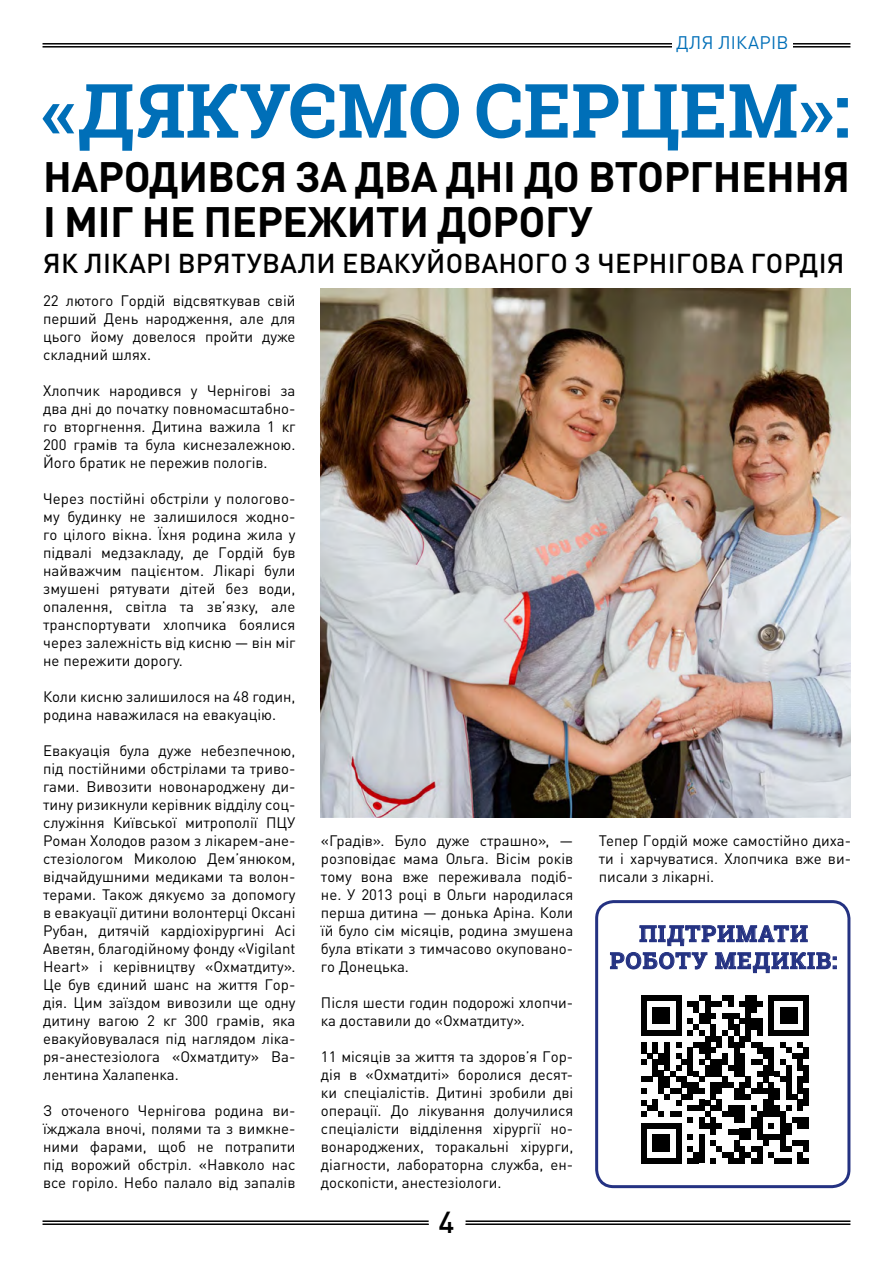
<style>
.page{position:relative;width:893px;height:1263px;background:#fff}
.page>*{position:absolute;margin:0;border:0;box-sizing:border-box;transform-origin:0 0}
.t1{font:700 75px "Roboto Slab";color:#006fb8}
.t2{font:700 42px/45px "DIN Pro";letter-spacing:-.01em;color:#000}
.t3{font:500 30px "DIN Pro";color:#000}
.t4{font:500 27px "DIN Pro";letter-spacing:.01em;color:#000}
.t5{font:700 22.5px/27px "Roboto Slab";letter-spacing:.05em;color:#243282;text-align:center}
.t6{font:18px "DIN Pro";letter-spacing:.02em;color:#006fb8}
.t7{font:15px/18px "DIN Pro";color:#000;text-align:justify}
</style>
<div class="page">
<hr style="left:43px;top:1220px;width:807px;height:2px;background:#000">
<hr style="left:43px;top:1223px;width:807px;height:2px;background:#000">
<div style="left:429px;top:1203px;width:37px;height:37px;background:#fff;border-radius:50%"></div>
<hr style="left:43px;top:43px;width:807px;height:2px;background:#000">
<hr style="left:43px;top:46px;width:807px;height:2px;background:#000">
<div style="left:672px;top:31px;width:121px;height:23px;background:#fff"></div>
<img style="left:321px;top:288px;width:529px;height:529px">
<div style="left:595px;top:900px;width:255px;height:288px;border:3px solid #243282;border-radius:17px"></div>
<svg style="left:639px;top:925px;width:169px;height:21px"></svg>
<svg style="left:610px;top:952px;width:98px;height:18px"></svg>
<svg style="left:715px;top:952px;width:122px;height:21px"></svg>
<div style="left:641px;top:995px;width:6px;height:12px;background:#000"></div>
<div style="left:641px;top:1007px;width:6px;height:11px;background:#000"></div>
<div style="left:641px;top:1018px;width:6px;height:18px;background:#000"></div>
<div style="left:652px;top:1007px;width:6px;height:11px;background:#000"></div>
<div style="left:658px;top:1007px;width:6px;height:11px;background:#000"></div>
<div style="left:664px;top:1007px;width:6px;height:11px;background:#000"></div>
<svg style="left:652px;top:1018px;width:18px;height:6px"></svg>
<svg style="left:647px;top:995px;width:29px;height:6px"></svg>
<svg style="left:647px;top:1030px;width:29px;height:6px"></svg>
<div style="left:676px;top:995px;width:5px;height:12px;background:#000"></div>
<div style="left:676px;top:1007px;width:5px;height:11px;background:#000"></div>
<div style="left:676px;top:1018px;width:5px;height:18px;background:#000"></div>
<div style="left:705px;top:1036px;width:5px;height:23px;background:#000"></div>
<div style="left:710px;top:1024px;width:6px;height:18px;background:#000"></div>
<div style="left:716px;top:1036px;width:6px;height:11px;background:#000"></div>
<div style="left:728px;top:1036px;width:6px;height:11px;background:#000"></div>
<svg style="left:641px;top:1042px;width:98px;height:121px"></svg>
<svg style="left:687px;top:995px;width:58px;height:41px"></svg>
<div style="left:739px;top:1036px;width:6px;height:11px;background:#000"></div>
<div style="left:739px;top:1053px;width:6px;height:23px;background:#000"></div>
<div style="left:739px;top:1082px;width:6px;height:18px;background:#000"></div>
<div style="left:739px;top:1105px;width:6px;height:18px;background:#000"></div>
<div style="left:739px;top:1129px;width:6px;height:11px;background:#000"></div>
<div style="left:739px;top:1146px;width:6px;height:17px;background:#000"></div>
<div style="left:745px;top:995px;width:6px;height:12px;background:#000"></div>
<div style="left:745px;top:1007px;width:6px;height:11px;background:#000"></div>
<div style="left:745px;top:1018px;width:6px;height:24px;background:#000"></div>
<div style="left:745px;top:1076px;width:6px;height:12px;background:#000"></div>
<div style="left:745px;top:1129px;width:6px;height:11px;background:#000"></div>
<div style="left:751px;top:995px;width:6px;height:12px;background:#000"></div>
<div style="left:751px;top:1018px;width:6px;height:12px;background:#000"></div>
<svg style="left:751px;top:1042px;width:6px;height:5px"></svg>
<svg style="left:745px;top:1088px;width:12px;height:23px"></svg>
<div style="left:751px;top:1117px;width:6px;height:12px;background:#000"></div>
<svg style="left:745px;top:1146px;width:12px;height:17px"></svg>
<svg style="left:751px;top:1001px;width:12px;height:12px"></svg>
<div style="left:757px;top:1018px;width:6px;height:18px;background:#000"></div>
<div style="left:757px;top:1042px;width:6px;height:11px;background:#000"></div>
<svg style="left:751px;top:1059px;width:12px;height:6px"></svg>
<svg style="left:757px;top:1071px;width:6px;height:5px"></svg>
<div style="left:757px;top:1082px;width:6px;height:12px;background:#000"></div>
<div style="left:757px;top:1111px;width:6px;height:29px;background:#000"></div>
<div style="left:757px;top:1146px;width:6px;height:17px;background:#000"></div>
<div style="left:763px;top:1047px;width:5px;height:12px;background:#000"></div>
<div style="left:763px;top:1065px;width:5px;height:17px;background:#000"></div>
<svg style="left:763px;top:1088px;width:5px;height:6px"></svg>
<div style="left:763px;top:1100px;width:5px;height:17px;background:#000"></div>
<div style="left:763px;top:1134px;width:5px;height:12px;background:#000"></div>
<div style="left:768px;top:995px;width:6px;height:12px;background:#000"></div>
<div style="left:768px;top:1007px;width:6px;height:11px;background:#000"></div>
<div style="left:768px;top:1018px;width:6px;height:18px;background:#000"></div>
<div style="left:768px;top:1047px;width:6px;height:29px;background:#000"></div>
<div style="left:768px;top:1082px;width:6px;height:35px;background:#000"></div>
<div style="left:774px;top:1088px;width:6px;height:12px;background:#000"></div>
<div style="left:774px;top:1105px;width:6px;height:12px;background:#000"></div>
<div style="left:780px;top:1007px;width:6px;height:11px;background:#000"></div>
<svg style="left:774px;top:1071px;width:12px;height:11px"></svg>
<div style="left:780px;top:1111px;width:6px;height:41px;background:#000"></div>
<div style="left:786px;top:1007px;width:6px;height:11px;background:#000"></div>
<div style="left:786px;top:1065px;width:6px;height:35px;background:#000"></div>
<div style="left:792px;top:1007px;width:5px;height:11px;background:#000"></div>
<svg style="left:780px;top:1018px;width:17px;height:6px"></svg>
<svg style="left:786px;top:1094px;width:11px;height:17px"></svg>
<svg style="left:774px;top:995px;width:29px;height:6px"></svg>
<svg style="left:774px;top:1030px;width:29px;height:6px"></svg>
<svg style="left:780px;top:1042px;width:23px;height:23px"></svg>
<div style="left:797px;top:1053px;width:6px;height:18px;background:#000"></div>
<div style="left:797px;top:1076px;width:6px;height:18px;background:#000"></div>
<div style="left:797px;top:1100px;width:6px;height:11px;background:#000"></div>
<div style="left:803px;top:995px;width:6px;height:12px;background:#000"></div>
<div style="left:803px;top:1007px;width:6px;height:11px;background:#000"></div>
<div style="left:803px;top:1018px;width:6px;height:18px;background:#000"></div>
<div style="left:803px;top:1047px;width:6px;height:12px;background:#000"></div>
<div style="left:803px;top:1065px;width:6px;height:17px;background:#000"></div>
<div style="left:803px;top:1088px;width:6px;height:17px;background:#000"></div>
<svg style="left:768px;top:1117px;width:41px;height:46px"></svg>
<p class="t6" style="left:676px;top:28px;width:114px">ДЛЯ ЛІКАРІВ</p>
<h1 class="t1" style="left:43px;top:59px;width:809px">«ДЯКУЄМО СЕРЦЕМ»:</h1>
<h2 class="t2" style="left:43px;top:149px;width:808px">НАРОДИВСЯ ЗА ДВА ДНІ ДО ВТОРГНЕННЯ<br>І МІГ НЕ ПЕРЕЖИТИ ДОРОГУ</h2>
<h3 class="t4" style="left:43px;top:241px;width:803px">ЯК ЛІКАРІ ВРЯТУВАЛИ ЕВАКУЙОВАНОГО З ЧЕРНІГОВА ГОРДІЯ</h3>
<p class="t7" style="left:43px;top:290px;width:254px">22 лютого Гордій відсвяткував свій перший День народження, але для цього йому довелося пройти дуже складний шлях.</p>
<p class="t7" style="left:43px;top:380px;width:254px">Хлопчик народився у Чернігові за два дні до початку повномасштабно&shy;го вторгнення. Дитина важила 1 кг 200 грамів та була киснезалежною.<br>Його братик не пережив пологів.</p>
<p class="t7" style="left:43px;top:488px;width:254px">Через постійні обстріли у пологово&shy;му будинку не залишилося жодно&shy;го цілого вікна. Їхня родина жила у підвалі медзакладу, де Гордій був найважчим пацієнтом. Лікарі були змушені рятувати дітей без води, опалення, світла та зв’язку, але транспортувати хлопчика боялися через залежність від кисню — він міг не пережити дорогу.</p>
<p class="t7" style="left:43px;top:686px;width:254px">Коли кисню залишилося на 48 годин, родина наважилася на евакуацію.</p>
<p class="t7" style="left:43px;top:740px;width:254px">Евакуація була дуже небезпечною, під постійними обстрілами та триво&shy;гами. Вивозити новонароджену ди&shy;тину ризикнули керівник відділу соц&shy;служіння Київської митрополії ПЦУ Роман Холодов разом з лікарем-ане&shy;стезіологом Миколою Дем’янюком, відчайдушними медиками та волон&shy;терами. Також дякуємо за допомогу в евакуації дитини волонтерці Оксані Рубан, дитячій кардіохірургині Асі Аветян, благодійному фонду «Vigilant Heart» і керівництву «Охматдиту».<br>Це був єдиний шанс на життя Гор&shy;дія. Цим заїздом вивозили ще одну дитину вагою 2 кг 300 грамів, яка евакуйовувалася під наглядом ліка&shy;ря-анестезіолога «Охматдиту» Ва&shy;лентина Халапенка.</p>
<p class="t7" style="left:43px;top:1100px;width:254px">З оточеного Чернігова родина ви&shy;їжджала вночі, полями та з вимкне&shy;ними фарами, щоб не потрапити під ворожий обстріл. «Навколо нас все горіло. Небо палало від запалів</p>
<p class="t7" style="left:321px;top:830px;width:254px">«Градів». Було дуже страшно», — розповідає мама Ольга. Вісім років тому вона вже переживала подіб&shy;не. У 2013 році в Ольги народилася перша дитина — донька Аріна. Коли їй було сім місяців, родина змушена була втікати з тимчасово окуповано&shy;го Донецька.</p>
<p class="t7" style="left:321px;top:992px;width:254px">Після шести годин подорожі хлопчи&shy;ка доставили до «Охматдиту».</p>
<p class="t7" style="left:321px;top:1046px;width:254px">11 місяців за життя та здоров’я Гор&shy;дія в «Охматдиті» боролися десят&shy;ки спеціалістів. Дитині зробили дві операції. До лікування долучилися спеціалісти відділення хірургії но&shy;вонароджених, торакальні хірурги, діагности, лабораторна служба, ен&shy;доскопісти, анестезіологи.</p>
<p class="t7" style="left:599px;top:830px;width:254px">Тепер Гордій може самостійно диха&shy;ти і харчуватися. Хлопчика вже ви&shy;писали з лікарні.</p>
<h3 class="t5" style="left:610px;top:920px;width:229px">ПІДТРИМАТИ<br>РОБОТУ МЕДИКІВ:</h3>
<h3 class="t3" style="left:439px;top:1197px;width:17px">4</h3>
</div>
